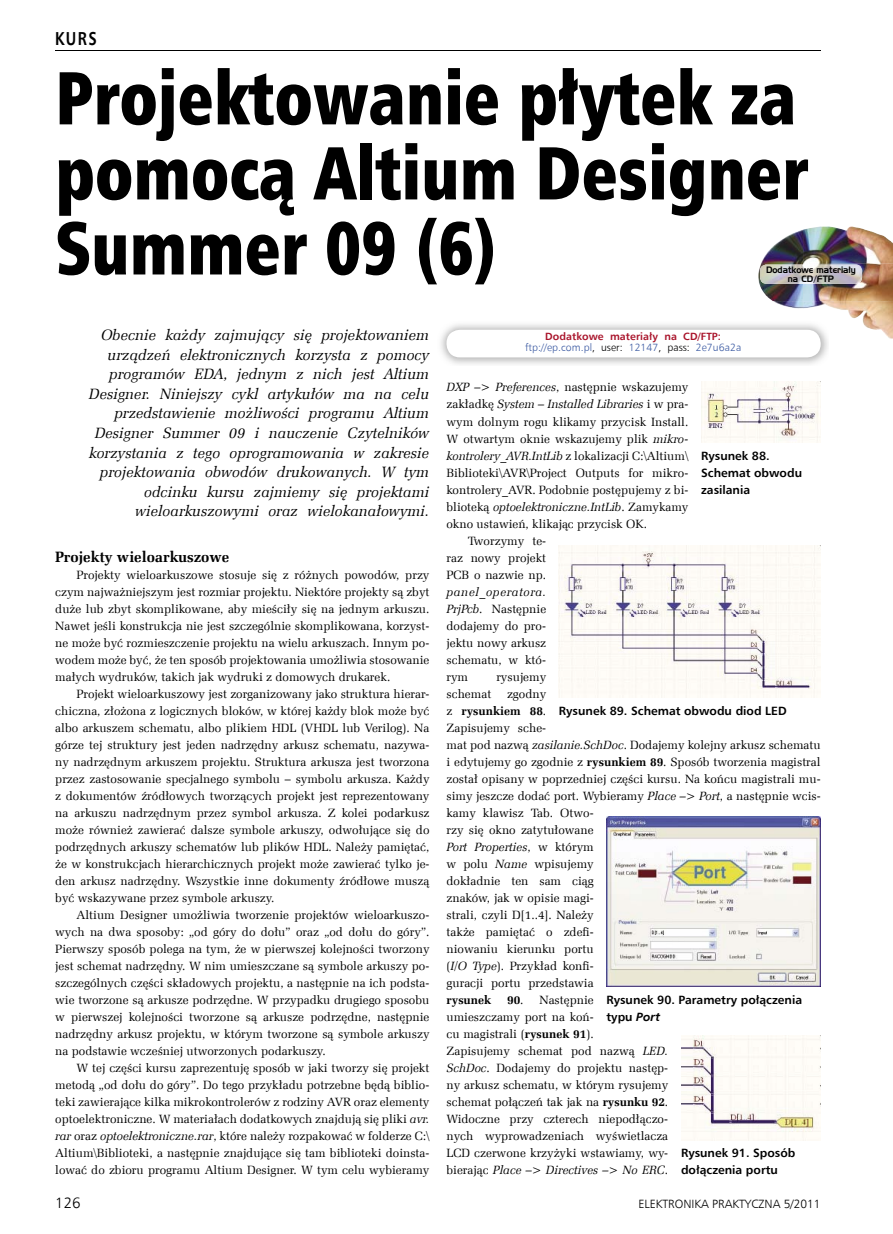
<style>
.page{position:relative;width:893px;height:1234px;background:#fff}
.page>*{position:absolute;margin:0;border:0;box-sizing:border-box;transform-origin:0 0}
.t1{font:75px/75px "Humnst 777 X Blk Cn EU";color:#000;scale:.9 1}
.t2{font:700 18.75px "Humnst 777 EU";color:#000;scale:.8 1}
.t3{font:italic 15px/19.5px "Zapf Ellipt EU";letter-spacing:.005em;color:#000;text-align:right}
.t4{font:700 15px "Zapf Ellipt EU";color:#000}
.t5{font:15px "Humnst 777 Lt EU";color:#000}
.t6{font:12px/17px "Zapf Ellipt EU";color:#000;text-align:justify}
.t7{font:700 12px/17px "Humnst 777 EU";color:#000}
.t8{font:italic 12px "Zapf Ellipt EU";color:#000}
.t9{font:12px "Humnst 777 Lt EU";color:#000}
.t10{font:700 12px "Zapf Ellipt EU";color:#000}
.t11{font:10.5px "Humnst 777 Lt EU";letter-spacing:.005em;color:#3c5ba3}
.t12{font:700 10.5px "Humnst 777 EU";letter-spacing:.005em;color:#a9132a}
.t13{font:9px/9px "Handel Gothic EU";color:#000;text-align:center;scale:.93 1}
.s1{font-style:italic}
.s2{color:#000}
.s3{font-style:normal}
.s4{font-weight:700}
</style>
<div class="page">
<hr style="left:55px;top:51px;width:766px;height:1px;background:#000">
<img style="left:803px;top:226px;width:90px;height:112px">
<img style="left:758px;top:229px;width:45px;height:72px">
<img style="left:773px;top:301px;width:30px;height:7px">
<img style="left:760px;top:264px;width:102px;height:20px">
<img style="left:441px;top:319px;width:387px;height:45px">
<div style="left:446px;top:330px;width:375px;height:27px;background:#fff;border-radius:13px"></div>
<img style="left:701px;top:381px;width:120px;height:61px">
<img style="left:559px;top:545px;width:262px;height:152px">
<img style="left:606px;top:816px;width:215px;height:170px">
<img style="left:681px;top:1035px;width:140px;height:105px">
<h2 class="t2" style="left:55px;top:27px;width:53px">Kurs</h2>
<h1 class="t1" style="left:55px;top:61px;width:838px">Projektowanie płytek za pomocą Altium Designer<br>Summer 09 (6)</h1>
<p class="t13" style="left:766px;top:265px;width:98px">Dodatkowe materiały na CD/FTP</p>
<p class="t3" style="left:89px;top:326px;width:342px">Obecnie każdy zajmujący się projektowaniem urządzeń elektronicznych korzysta z pomocy programów EDA, jednym z nich jest Altium Designer. Niniejszy cykl artykułów ma na celu przedstawienie możliwości programu Altium Designer Summer 09 i nauczenie Czytelników korzystania z tego oprogramowania w zakresie projektowania obwodów drukowanych. W tym odcinku kursu zajmiemy się projektami wieloarkuszowymi oraz wielokanałowymi.</p>
<p class="t4" style="left:55px;top:547px;width:176px">Projekty wieloarkuszowe</p>
<p class="t6" style="left:55px;top:566px;width:376px;text-indent:21px">Projekty wieloarkuszowe stosuje się z różnych powodów, przy czym najważniejszym jest rozmiar projektu. Niektóre projekty są zbyt duże lub zbyt skomplikowane, aby mieściły się na jednym arkuszu.<br>Nawet jeśli konstrukcja nie jest szczególnie skomplikowana, korzyst&shy;ne może być rozmieszczenie projektu na wielu arkuszach. Innym po&shy;wodem może być, że ten sposób projektowania umożliwia stosowanie małych wydruków, takich jak wydruki z domowych drukarek.</p>
<p class="t6" style="left:55px;top:685px;width:376px;text-indent:21px">Projekt wieloarkuszowy jest zorganizowany jako struktura hierar&shy;chiczna, złożona z logicznych bloków, w której każdy blok może być albo arkuszem schematu, albo plikiem HDL (VHDL lub Verilog). Na górze tej struktury jest jeden nadrzędny arkusz schematu, nazywa&shy;ny nadrzędnym arkuszem projektu. Struktura arkusza jest tworzona przez zastosowanie specjalnego symbolu – symbolu arkusza. Każdy z dokumentów źródłowych tworzących projekt jest reprezentowany na arkuszu nadrzędnym przez symbol arkusza. Z kolei podarkusz może również zawierać dalsze symbole arkuszy, odwołujące się do podrzędnych arkuszy schematów lub plików HDL. Należy pamiętać, że w konstrukcjach hierarchicznych projekt może zawierać tylko je&shy;den arkusz nadrzędny. Wszystkie inne dokumenty źródłowe muszą być wskazywane przez symbole arkuszy.</p>
<p class="t6" style="left:55px;top:906px;width:376px;text-indent:21px">Altium Designer umożliwia tworzenie projektów wieloarkuszo&shy;wych na dwa sposoby: „od góry do dołu” oraz „od dołu do góry”.<br>Pierwszy sposób polega na tym, że w pierwszej kolejności tworzony jest schemat nadrzędny. W nim umieszczane są symbole arkuszy po&shy;szczególnych części składowych projektu, a następnie na ich podsta&shy;wie tworzone są arkusze podrzędne. W przypadku drugiego sposobu w pierwszej kolejności tworzone są arkusze podrzędne, następnie nadrzędny arkusz projektu, w którym tworzone są symbole arkuszy na podstawie wcześniej utworzonych podarkuszy.</p>
<p class="t6" style="left:55px;top:1059px;width:376px;text-indent:21px">W tej części kursu zaprezentuję sposób w jaki tworzy się projekt metodą „od dołu do góry”. Do tego przykładu potrzebne będą biblio&shy;teki zawierające kilka mikrokontrolerów z rodziny AVR oraz elementy optoelektroniczne. W materiałach dodatkowych znajdują się pliki <span class="s1">avr. rar</span> oraz <span class="s1">optoelektroniczne.rar</span>, które należy rozpakować w folderze C:\ Altium\Biblioteki, a następnie znajdujące się tam biblioteki doinsta&shy;lować do zbioru programu Altium Designer. W tym celu wybieramy</p>
<p class="t12" style="left:545px;top:329px;width:177px">Dodatkowe materiały na CD/FTP:</p>
<p class="t11" style="left:525px;top:341px;width:218px">ftp://ep.com.pl<span class="s2">, user:</span> 12147<span class="s2">, pass:</span> 2e7u6a2a</p>
<p class="t6" style="left:446px;top:379px;width:243px"><span class="s1">DXP –&gt; Preferences</span>, następnie wskazujemy</p>
<p class="t8" style="left:446px;top:397px;width:243px"><span class="s3">zakładkę</span> System – Installed Libraries <span class="s3">i w pra-</span></p>
<p class="t6" style="left:446px;top:413px;width:243px">wym dolnym rogu klikamy przycisk Install.</p>
<p class="t6" style="left:446px;top:430px;width:243px">W otwartym oknie wskazujemy plik <span class="s1">mikro-</span></p>
<p class="t6" style="left:446px;top:447px;width:243px"><span class="s1">kontrolery_AVR.IntLib</span> z lokalizacji C:\Altium\</p>
<p class="t6" style="left:446px;top:464px;width:243px">Biblioteki\AVR\Project Outputs for mikro-</p>
<p class="t6" style="left:446px;top:481px;width:243px">kontrolery_AVR. Podobnie postępujemy z bi-</p>
<p class="t8" style="left:446px;top:499px;width:243px"><span class="s3">blioteką</span> optoelektroniczne.IntLib<span class="s3">. Zamykamy</span></p>
<p class="t6" style="left:446px;top:515px;width:202px">okno ustawień, klikając przycisk OK.</p>
<p class="t6" style="left:468px;top:532px;width:80px">Tworzymy te-</p>
<p class="t6" style="left:446px;top:549px;width:101px">raz nowy projekt</p>
<p class="t6" style="left:446px;top:566px;width:101px">PCB o nazwie np.</p>
<p class="t6" style="left:446px;top:583px;width:101px"><span class="s1">panel_operatora.<br>PrjPcb</span>. Następnie dodajemy do pro&shy;jektu nowy arkusz schematu, w któ&shy;rym</p>
<p class="t6" style="left:496px;top:668px;width:51px">rysujemy</p>
<p class="t7" style="left:701px;top:446px;width:103px">rysunek 88. schemat obwodu zasilania</p>
<p class="t6" style="left:446px;top:685px;width:376px;text-align:left;text-indent:61px">zgodny<br>z <span class="s4">rysunkiem 88</span>.<br>Zapisujemy sche-<br>mat pod nazwą <span class="s1">zasilanie.SchDoc</span>. Dodajemy kolejny arkusz schematu i edytujemy go zgodnie z <span class="s4">rysunkiem 89</span>. Sposób tworzenia magistral został opisany w poprzedniej części kursu. Na końcu magistrali mu&shy;simy jeszcze dodać port. Wybieramy <span class="s1">Place –&gt; Port</span>, a następnie wcis&shy;kamy klawisz Tab. Otwo-<br>rzy się okno zatytułowane<br><span class="s1">Port Properties</span>, w którym<br>w polu <span class="s1">Name</span> wpisujemy<br>dokładnie ten sam ciąg<br>znaków, jak w opisie magi-<br>strali, czyli D[1..4]. Należy<br>także pamiętać o zdefi-<br>niowaniu kierunku portu<br>(<span class="s1">I/O Type</span>). Przykład konfi-<br>guracji portu przedstawia</p>
<p class="t10" style="left:446px;top:992px;width:46px">rysunek</p>
<p class="t6" style="left:446px;top:685px;width:46px">schemat</p>
<p class="t7" style="left:559px;top:702px;width:229px">rysunek 89. schemat obwodu diod LED</p>
<p class="t7" style="left:606px;top:991px;width:197px">rysunek 90. Parametry połączenia typu <span class="s1">Port</span></p>
<p class="t6" style="left:446px;top:991px;width:223px;text-align:left;text-indent:61px"><span class="s4">90</span>. Następnie umieszczamy port na koń-<br>cu magistrali (<span class="s4">rysunek 91</span>).<br>Zapisujemy schemat pod nazwą <span class="s1">LED.<br>SchDoc</span>. Dodajemy do projektu następ&shy;ny arkusz schematu, w którym rysujemy schemat połączeń tak jak na <span class="s4">rysunku 92</span>.<br>Widoczne przy czterech niepodłączo&shy;nych wyprowadzeniach wyświetlacza LCD czerwone krzyżyki wstawiamy, wy&shy;bierając <span class="s1">Place –&gt; Directives –&gt; No ERC</span>.</p>
<p class="t7" style="left:681px;top:1144px;width:116px">rysunek 91. sposób dołączenia portu</p>
<p class="t5" style="left:55px;top:1193px;width:27px">126</p>
<p class="t9" style="left:638px;top:1196px;width:184px">ELEKTRONIKA PRAKTYCZNA 5/2011</p>
</div>
